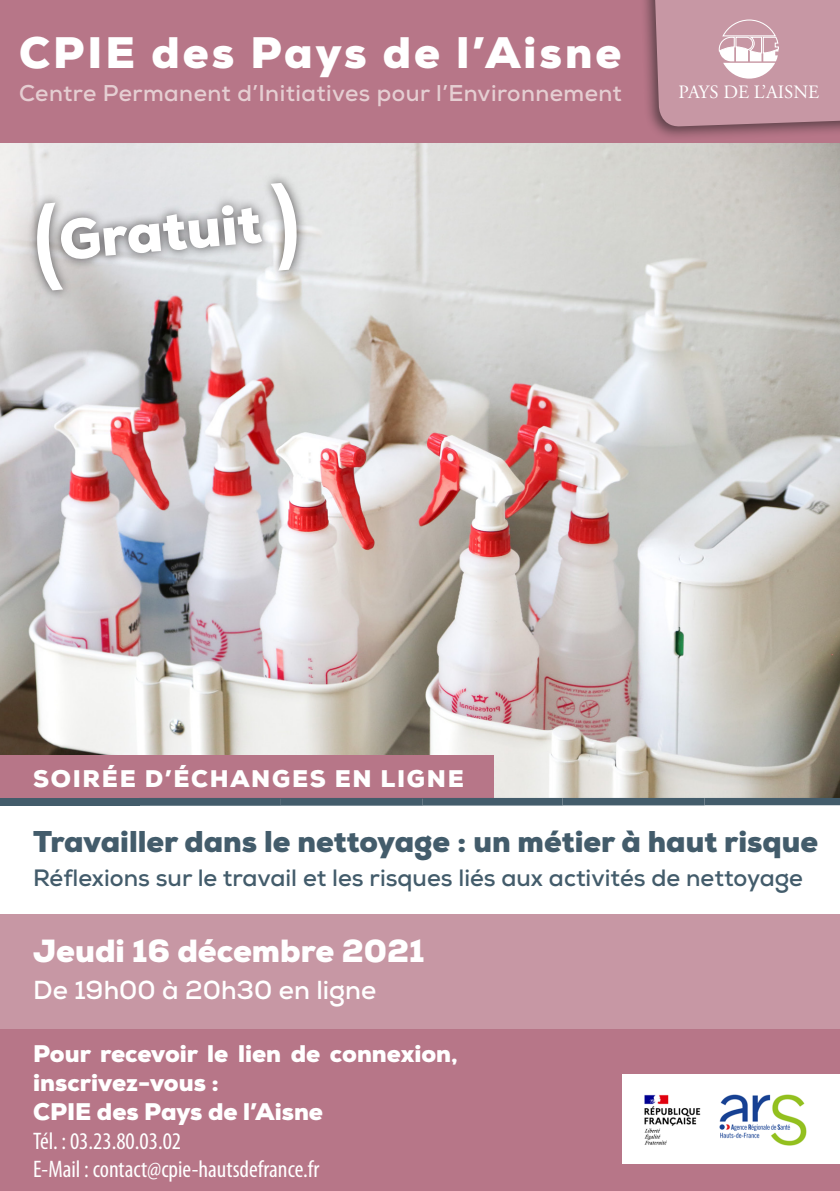
<style>
.page{position:relative;width:840px;height:1191px;background:#fff}
.page>*{position:absolute;margin:0;border:0;box-sizing:border-box;transform-origin:0 0}
.t1{font:900 55.6px "Nexa";color:#fff}
.t2{font:900 44px "Nexa";letter-spacing:.07em;color:#fff}
.t3{font:900 32px "Nexa";color:#fff}
.t4{font:900 30px "Nexa";color:#435c6b}
.t5{font:700 26px "Nexa";color:#fff}
.t6{font:900 24px/28.8px "Nexa";color:#fff}
.t7{font:condensed 24px/28.8px "Myriad Pro";color:#fff}
.t8{font:900 24px "Nexa";letter-spacing:.07em;color:#fff}
.t9{font:700 23.6px "Nexa";color:#435c6b}
.t10{font:700 22.8px "Nexa";letter-spacing:.02em;color:#e5ced2}
.t11{font:18.8px "Adobe Garamond Pro";color:#fff}
</style>
<div class="page">
<div style="left:0;top:1019px;width:839px;height:172px;background:#b77688"></div>
<div style="left:622px;top:1074px;width:217px;height:89px;background:#fff"></div>
<img style="left:0;top:143px;width:839px;height:655px">
<div style="left:0;top:914px;width:839px;height:115px;background:#c797a4"></div>
<div style="left:0;top:0;width:839px;height:143px;background:#b77688"></div>
<div style="left:0;top:755px;width:493px;height:49px;background:#b77688"></div>
<div style="left:26px;top:172px;width:281px;height:128px;background:#231f20;opacity:.75"></div>
<svg style="left:36px;top:203px;width:27px;height:87px"></svg>
<svg style="left:270px;top:183px;width:28px;height:88px"></svg>
<div style="left:638px;top:0;width:201px;height:141px;background:#231f20;opacity:.6"></div>
<svg style="left:653px;top:0;width:186px;height:127px;background:#c69aa6"></svg>
<div style="left:139px;top:798px;width:700px;height:7px;background:#435c6b"></div>
<div style="left:0;top:798px;width:139px;height:7px;background:#435c6b"></div>
<img style="left:644px;top:1094px;width:163px;height:52px">
<h2 class="t2" style="left:19px;top:25px;width:603px">CPIE des Pays de l’Aisne</h2>
<p class="t10" style="left:19px;top:79px;width:604px">Centre Permanent d’Initiatives pour l’Environnement</p>
<p class="t11" style="left:678px;top:81px;width:142px">PAYS DE L’AISNE</p>
<h1 class="t1" style="left:56px;top:205px;width:204px;rotate:-5deg">Gratuit</h1>
<p class="t8" style="left:33px;top:763px;width:432px">SOIRÉE D’ÉCHANGES EN LIGNE</p>
<p class="t4" style="left:33px;top:822px;width:786px">Travailler dans le nettoyage : un métier à haut risque</p>
<p class="t9" style="left:33px;top:863px;width:771px">Réflexions sur le travail et les risques liés aux activités de nettoyage</p>
<h3 class="t3" style="left:33px;top:930px;width:392px">Jeudi 16 décembre 2021</h3>
<p class="t5" style="left:33px;top:973px;width:344px">De 19h00 à 20h30 en ligne</p>
<p class="t6" style="left:33px;top:1039px;width:426px">Pour recevoir le lien de connexion, inscrivez-vous :<br>CPIE des Pays de l’Aisne</p>
<p class="t7" style="left:33px;top:1125px;width:287px">Tél. : 03.23.80.03.02<br>E-Mail : contact@cpie-hautsdefrance.fr</p>
</div>
